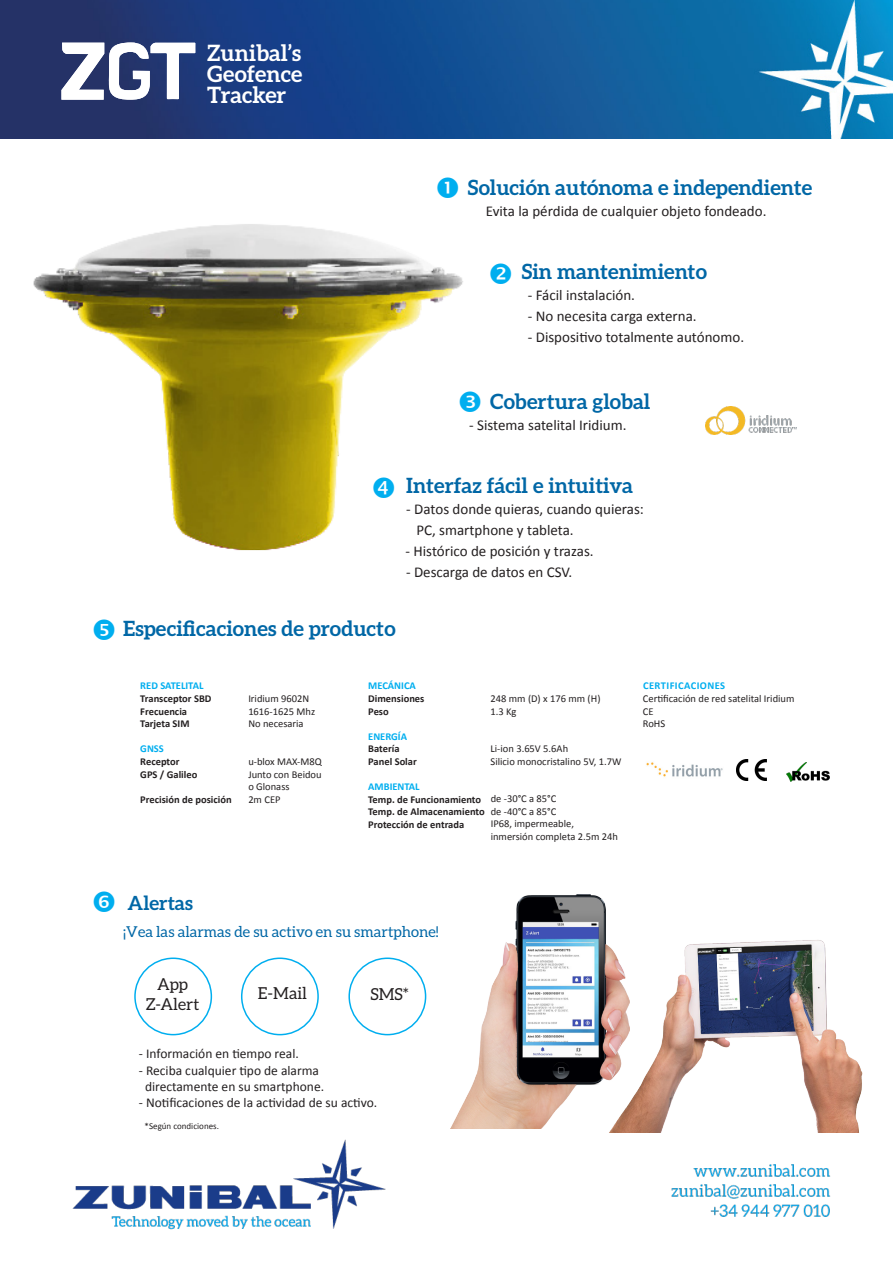
<style>
.page{position:relative;width:893px;height:1263px;background:#fff}
.page>*{position:absolute;margin:0;border:0;box-sizing:border-box;transform-origin:0 0}
.t1{font:700 22.5px/21px "Aleo";color:#fff;text-align:justify}
.t2{font:700 21px "Aleo";color:#0167a6}
.t3{font:700 19.5px "Aleo";color:#0167a6}
.t4{font:16.5px/19.8px "Aleo";color:#231f20;text-align:center}
.t5{font:15px/21px "Calibri";color:#231f20}
.t6{font:15px "Aleo";color:#0167a6}
.t7{font:13.5px/16.2px "Calibri";color:#231f20;text-align:center}
.t8{font:10.5px/12.6px "Calibri";color:#231f20}
.t9{font:700 10.5px/12.6px "Calibri";color:#231f20}
.t10{font:700 10.5px "Calibri";color:#00aeef}
.t11{font:700 10.5px "Calibri";letter-spacing:.04em;color:#00aeef}
.t12{font:9px "Calibri";color:#231f20}
</style>
<div class="page">
<img style="left:0;top:0;width:893px;height:138px">
<img style="left:72px;top:1132px;width:787px;height:98px">
<img style="left:609px;top:940px;width:254px;height:192px">
<img style="left:33px;top:224px;width:430px;height:327px">
<img style="left:705px;top:406px;width:92px;height:28px">
<img style="left:451px;top:894px;width:178px;height:234px">
<div style="left:134px;top:957px;width:78px;height:78px;border:2px solid #00aeef;border-radius:50%"></div>
<div style="left:241px;top:957px;width:78px;height:78px;border:2px solid #00aeef;border-radius:50%"></div>
<div style="left:348px;top:957px;width:78px;height:78px;border:2px solid #00aeef;border-radius:50%"></div>
<img style="left:646px;top:762px;width:77px;height:15px">
<img style="left:737px;top:759px;width:30px;height:21px">
<img style="left:787px;top:762px;width:42px;height:20px">
<svg style="left:61px;top:43px;width:134px;height:57px"></svg>
<svg style="left:460px;top:392px;width:3px;height:20px"></svg>
<svg style="left:373px;top:477px;width:21px;height:21px"></svg>
<h1 class="t1" style="left:207px;top:42px;width:96px">Zunibal’s Geofence Tracker</h1>
<h2 class="t2" style="left:468px;top:175px;width:346px">Solución autónoma e independiente</h2>
<h3 class="t5" style="left:486px;top:201px;width:282px">Evita la pérdida de cualquier objeto fondeado.</h3>
<h2 class="t2" style="left:522px;top:259px;width:187px">Sin mantenimiento</h2>
<h3 class="t5" style="left:528px;top:285px;width:109px">- Fácil instalación.</h3>
<h3 class="t5" style="left:528px;top:306px;width:170px">- No necesita carga externa.</h3>
<h3 class="t5" style="left:528px;top:327px;width:218px">- Dispositivo totalmente autónomo.</h3>
<h2 class="t2" style="left:490px;top:390px;width:162px">Cobertura global</h2>
<h3 class="t5" style="left:469px;top:415px;width:159px">- Sistema satelital Iridium.</h3>
<h2 class="t2" style="left:406px;top:474px;width:228px">Interfaz fácil e intuitiva</h2>
<h3 class="t5" style="left:416px;top:499px;width:229px;text-indent:-10px">- Datos donde quieras, cuando quieras:<br>PC, smartphone y tableta.</h3>
<h3 class="t5" style="left:406px;top:541px;width:190px">- Histórico de posición y trazas.</h3>
<h3 class="t5" style="left:406px;top:562px;width:168px">- Descarga de datos en CSV.</h3>
<h2 class="t2" style="left:123px;top:616px;width:274px">Especificaciones de producto</h2>
<p class="t10" style="left:140px;top:679px;width:65px">RED SATELITAL</p>
<p class="t9" style="left:140px;top:692px;width:73px">Transceptor SBD</p>
<p class="t8" style="left:248px;top:692px;width:62px">Iridium 9602N</p>
<p class="t9" style="left:140px;top:705px;width:48px">Frecuencia</p>
<p class="t8" style="left:248px;top:705px;width:68px">1616-1625 Mhz</p>
<p class="t9" style="left:140px;top:717px;width:51px">Tarjeta SIM</p>
<p class="t8" style="left:248px;top:717px;width:57px">No necesaria</p>
<p class="t10" style="left:140px;top:742px;width:25px">GNSS</p>
<p class="t9" style="left:140px;top:755px;width:41px">Receptor</p>
<p class="t8" style="left:248px;top:755px;width:75px">u-blox MAX-M8Q</p>
<p class="t9" style="left:140px;top:768px;width:59px">GPS / Galileo</p>
<p class="t8" style="left:248px;top:768px;width:75px">Junto con Beidou o Glonass</p>
<p class="t9" style="left:140px;top:793px;width:93px">Precisión de posición</p>
<p class="t8" style="left:248px;top:793px;width:34px">2m CEP</p>
<p class="t10" style="left:368px;top:679px;width:49px">MECÁNICA</p>
<p class="t9" style="left:368px;top:692px;width:58px">Dimensiones</p>
<p class="t8" style="left:490px;top:692px;width:112px">248 mm (D) x 176 mm (H)</p>
<p class="t9" style="left:368px;top:705px;width:22px">Peso</p>
<p class="t8" style="left:490px;top:705px;width:28px">1.3 Kg</p>
<p class="t10" style="left:368px;top:729px;width:40px">ENERGÍA</p>
<p class="t9" style="left:368px;top:742px;width:33px">Batería</p>
<p class="t8" style="left:490px;top:743px;width:79px">Li-ion 3.65V 5.6Ah</p>
<p class="t9" style="left:368px;top:755px;width:50px">Panel Solar</p>
<p class="t8" style="left:490px;top:755px;width:133px">Silicio monocristalino 5V, 1.7W</p>
<p class="t10" style="left:368px;top:780px;width:53px">AMBIENTAL</p>
<p class="t9" style="left:368px;top:793px;width:118px">Temp. de Funcionamiento<br>Temp. de Almacenamiento<br>Protección de entrada</p>
<p class="t8" style="left:491px;top:792px;width:129px">de -30°C a 85°C<br>de -40°C a 85°C<br>IP68, impermeable, inmersión completa 2.5m 24h</p>
<h3 class="t3" style="left:128px;top:892px;width:67px">Alertas</h3>
<h3 class="t6" style="left:123px;top:923px;width:317px">¡Vea las alarmas de su activo en su smartphone!</h3>
<h3 class="t4" style="left:146px;top:974px;width:55px">App<br>Z-Alert</h3>
<h3 class="t4" style="left:258px;top:982px;width:51px">E-Mail</h3>
<h3 class="t4" style="left:370px;top:984px;width:40px">SMS*</h3>
<p class="t7" style="left:139px;top:1046px;width:161px">- Información en tiempo real.</p>
<p class="t7" style="left:139px;top:1062px;width:187px">- Reciba cualquier tipo de alarma directamente en su smartphone.</p>
<p class="t7" style="left:139px;top:1094px;width:240px">- Notificaciones de la actividad de su activo.</p>
<p class="t12" style="left:145px;top:1121px;width:76px">*Según condiciones.</p>
<p class="t11" style="left:643px;top:679px;width:84px">CERTIFICACIONES</p>
<p class="t8" style="left:643px;top:692px;width:153px">Certificación de red satelital Iridium<br>CE<br>RoHS</p>
</div>
